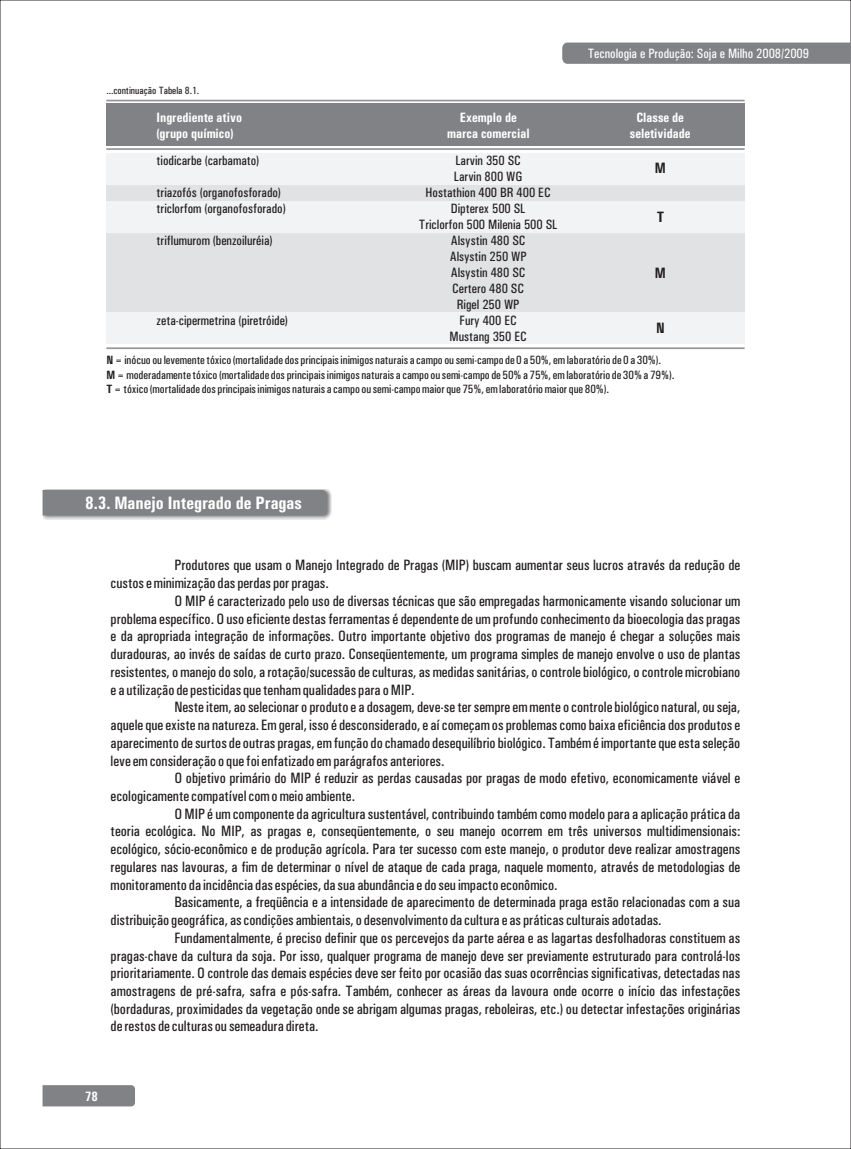
<style>
.page{position:relative;width:851px;height:1149px;background:#fff}
.page>*{position:absolute;margin:0;border:0;box-sizing:border-box;transform-origin:0 0}
.t1{font:500 condensed 18px "Univers";color:#fff}
.t2{font:500 condensed 15px "Univers";color:#231f20}
.t3{font:500 condensed 15px "Univers";color:#231f20}
.t4{font:500 condensed 13.5px/15.9px "Univers";color:#231f20}
.t5{font:500 condensed 13.5px/15.9px "Univers";color:#fff;text-align:center}
.t6{font:500 condensed 13.5px "Univers";color:#fff}
.t7{font:500 condensed 12px/14.1px "Univers";color:#231f20}
.t8{font:500 condensed 10.5px "Univers";color:#231f20}
.s1{font-style:inherit}
</style>
<div class="page">
<div style="left:106px;top:153px;width:638px;height:16px;background:#f2f3f4"></div>
<div style="left:106px;top:169px;width:638px;height:16px;background:#f2f3f4"></div>
<div style="left:106px;top:185px;width:638px;height:16px;background:#e1e2e4"></div>
<div style="left:106px;top:201px;width:638px;height:16px;background:#f2f3f4"></div>
<div style="left:106px;top:217px;width:638px;height:15px;background:#f2f3f4"></div>
<div style="left:106px;top:232px;width:638px;height:16px;background:#e1e2e4"></div>
<div style="left:106px;top:248px;width:638px;height:16px;background:#e1e2e4"></div>
<div style="left:106px;top:264px;width:638px;height:16px;background:#e1e2e4"></div>
<div style="left:106px;top:280px;width:638px;height:16px;background:#e1e2e4"></div>
<div style="left:106px;top:296px;width:638px;height:16px;background:#e1e2e4"></div>
<div style="left:106px;top:312px;width:638px;height:16px;background:#f2f3f4"></div>
<div style="left:106px;top:328px;width:638px;height:16px;background:#f2f3f4"></div>
<div style="left:106px;top:103px;width:638px;height:43px;background:#808285"></div>
<hr style="left:106px;top:100px;width:638px;height:1px;background:#939598">
<hr style="left:106px;top:148px;width:638px;height:2px;background:#939598">
<hr style="left:106px;top:347px;width:638px;height:2px;background:#939598">
<div style="left:562px;top:43px;width:288px;height:21px;background:#808285"></div>
<img style="left:44px;top:490px;width:288px;height:29px">
<div style="left:43px;top:490px;width:284px;height:25px;background:#808285"></div>
<div style="left:43px;top:1085px;width:92px;height:21px;background:#808285"></div>
<p class="t8" style="left:106px;top:86px;width:94px">...continuação Tabela 8.1.</p>
<p class="t6" style="left:587px;top:48px;width:223px">Tecnologia e Produção: Soja e Milho 2008/2009</p>
<p class="t5" style="left:157px;top:110px;width:87px;text-align:left">Ingrediente ativo (grupo químico)</p>
<p class="t5" style="left:447px;top:110px;width:84px">Exemplo de marca comercial</p>
<p class="t5" style="left:629px;top:110px;width:62px">Classe de seletividade</p>
<p class="t4" style="left:157px;top:153px;width:104px">tiodicarbe (carbamato)</p>
<p class="t4" style="left:157px;top:185px;width:130px">triazofós (organofosforado) triclorfom (organofosforado)</p>
<p class="t4" style="left:157px;top:233px;width:117px">triflumurom (benzoiluréia)</p>
<p class="t4" style="left:157px;top:313px;width:133px">zeta-cipermetrina (piretróide)</p>
<p class="t4" style="left:419px;top:154px;width:140px;text-align:center">Larvin 350 SC<br>Larvin 800 WG<br>Hostathion 400 BR 400 EC<br>Dipterex 500 SL<br>Triclorfon 500 Milenia 500 SL<br>Alsystin 480 SC<br>Alsystin 250 WP<br>Alsystin 480 SC<br>Certero 480 SC<br>Rigel 250 WP<br>Fury 400 EC<br>Mustang 350 EC</p>
<p class="t3" style="left:654px;top:162px;width:13px">M</p>
<p class="t3" style="left:656px;top:211px;width:9px">T</p>
<p class="t3" style="left:654px;top:267px;width:13px">M</p>
<p class="t3" style="left:656px;top:323px;width:10px">N</p>
<p class="t7" style="left:106px;top:354px;width:569px"><span class="s1">N</span>= inócuo ou levemente tóxico (mortalidade dos principais inimigos naturais a campo ou semi-campo de 0 a 50%, em laboratório de 0 a 30%).<br><span class="s1">M</span>= moderadamente tóxico (mortalidade dos principais inimigos naturais a campo ou semi-campo de 50% a 75%, em laboratório de 30% a 79%).<br><span class="s1">T</span>= tóxico (mortalidade dos principais inimigos naturais a campo ou semi-campo maior que 75%, em laboratório maior que 80%).</p>
<p class="t1" style="left:85px;top:496px;width:218px">8.3. Manejo Integrado de Pragas</p>
<p class="t2" style="left:174px;top:560px;width:567px">Produtores que usam o Manejo Integrado de Pragas (MIP) buscam aumentar seus lucros através da redução de</p>
<p class="t2" style="left:111px;top:577px;width:220px">custos e minimização das perdas por pragas.</p>
<p class="t2" style="left:174px;top:595px;width:567px">O MIP é caracterizado pelo uso de diversas técnicas que são empregadas harmonicamente visando solucionar um</p>
<p class="t2" style="left:111px;top:613px;width:631px">problema específico. O uso eficiente destas ferramentas é dependente de um profundo conhecimento da bioecologia das pragas</p>
<p class="t2" style="left:111px;top:631px;width:631px">e da apropriada integração de informações. Outro importante objetivo dos programas de manejo é chegar a soluções mais</p>
<p class="t2" style="left:111px;top:648px;width:631px">duradouras, ao invés de saídas de curto prazo. Conseqüentemente, um programa simples de manejo envolve o uso de plantas</p>
<p class="t2" style="left:111px;top:666px;width:631px">resistentes, o manejo do solo, a rotação/sucessão de culturas, as medidas sanitárias, o controle biológico, o controle microbiano</p>
<p class="t2" style="left:111px;top:684px;width:305px">e a utilização de pesticidas que tenham qualidades para o MIP.</p>
<p class="t2" style="left:174px;top:701px;width:567px">Neste item, ao selecionar o produto e a dosagem, deve-se ter sempre em mente o controle biológico natural, ou seja,</p>
<p class="t2" style="left:111px;top:719px;width:631px">aquele que existe na natureza. Em geral, isso é desconsiderado, e aí começam os problemas como baixa eficiência dos produtos e</p>
<p class="t2" style="left:111px;top:737px;width:631px">aparecimento de surtos de outras pragas, em função do chamado desequilíbrio biológico. Também é importante que esta seleção</p>
<p class="t2" style="left:111px;top:755px;width:335px">leve em consideração o que foi enfatizado em parágrafos anteriores.</p>
<p class="t2" style="left:174px;top:772px;width:567px">O objetivo primário do MIP é reduzir as perdas causadas por pragas de modo efetivo, economicamente viável e</p>
<p class="t2" style="left:111px;top:790px;width:246px">ecologicamente compatível com o meio ambiente.</p>
<p class="t2" style="left:174px;top:808px;width:567px">O MIP é um componente da agricultura sustentável, contribuindo também como modelo para a aplicação prática da</p>
<p class="t2" style="left:111px;top:825px;width:631px">teoria ecológica. No MIP, as pragas e, conseqüentemente, o seu manejo ocorrem em três universos multidimensionais:</p>
<p class="t2" style="left:111px;top:843px;width:631px">ecológico, sócio-econômico e de produção agrícola. Para ter sucesso com este manejo, o produtor deve realizar amostragens</p>
<p class="t2" style="left:111px;top:861px;width:631px">regulares nas lavouras, a fim de determinar o nível de ataque de cada praga, naquele momento, através de metodologias de</p>
<p class="t2" style="left:111px;top:879px;width:448px">monitoramento da incidência das espécies, da sua abundância e do seu impacto econômico.</p>
<p class="t2" style="left:174px;top:896px;width:567px">Basicamente, a freqüência e a intensidade de aparecimento de determinada praga estão relacionadas com a sua</p>
<p class="t2" style="left:111px;top:914px;width:552px">distribuição geográfica, as condições ambientais, o desenvolvimento da cultura e as práticas culturais adotadas.</p>
<p class="t2" style="left:174px;top:932px;width:567px">Fundamentalmente, é preciso definir que os percevejos da parte aérea e as lagartas desfolhadoras constituem as</p>
<p class="t2" style="left:111px;top:949px;width:631px">pragas-chave da cultura da soja. Por isso, qualquer programa de manejo deve ser previamente estruturado para controlá-los</p>
<p class="t2" style="left:111px;top:967px;width:631px">prioritariamente. O controle das demais espécies deve ser feito por ocasião das suas ocorrências significativas, detectadas nas</p>
<p class="t2" style="left:111px;top:985px;width:631px">amostragens de pré-safra, safra e pós-safra. Também, conhecer as áreas da lavoura onde ocorre o início das infestações</p>
<p class="t2" style="left:111px;top:1003px;width:631px">(bordaduras, proximidades da vegetação onde se abrigam algumas pragas, reboleiras, etc.) ou detectar infestações originárias</p>
<p class="t2" style="left:111px;top:1020px;width:209px">de restos de culturas ou semeadura direta.</p>
<p class="t5" style="left:85px;top:1089px;width:14px">78</p>
</div>
